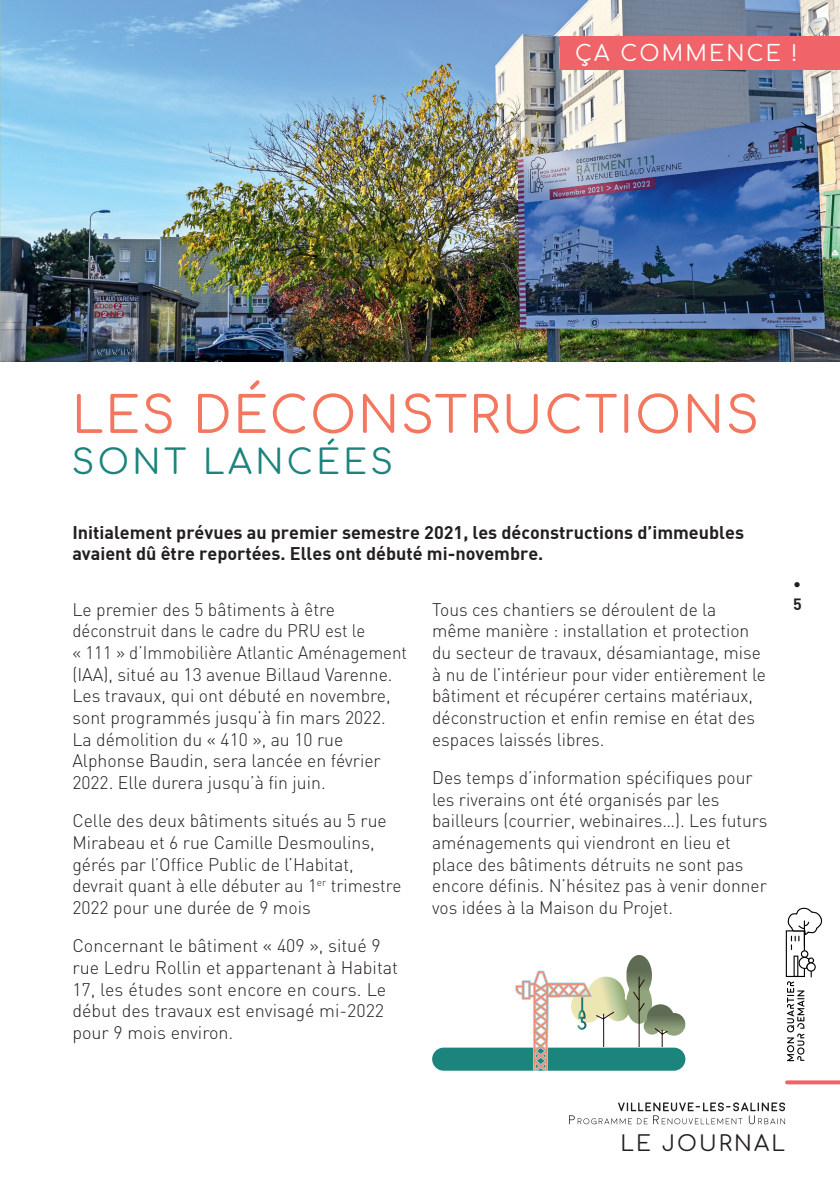
<style>
.page{position:relative;width:840px;height:1191px;background:#fff}
.page>*{position:absolute;margin:0;border:0;box-sizing:border-box;transform-origin:0 0}
.t1{font:50px "Comfortaa";letter-spacing:.035em;color:#f3765e}
.t2{font:34px "Comfortaa";letter-spacing:.1em;color:#1b847d}
.t3{font:21.8px "Comfortaa";letter-spacing:.1em;color:#fff}
.t4{font:21.4px "Comfortaa";letter-spacing:.1em;color:#231f20}
.t5{font:300 18px/21.6px "DIN";color:#231f20}
.t6{font:18px/21.6px "DIN Bold";color:#231f20}
.t7{font:300 16px "DIN";color:#231f20}
.t8{font:16px "DIN Bold";color:#231f20}
</style>
<div class="page">
<img style="left:0;top:0;width:839px;height:362px">
<svg style="left:786px;top:1080px;width:53px;height:4px"></svg>
<svg style="left:569px;top:1102px;width:215px;height:22px"></svg>
<svg style="left:785px;top:907px;width:38px;height:154px"></svg>
<div style="left:432px;top:1047px;width:253px;height:23px;background:#1b847d;border-radius:12px"></div>
<svg style="left:515px;top:955px;width:170px;height:115px"></svg>
<div style="left:560px;top:36px;width:279px;height:33px;background:#f06469"></div>
<p class="t3" style="left:574px;top:33px;width:224px">ÇA COMMENCE !</p>
<h1 class="t1" style="left:72px;top:370px;width:688px">LES DÉCONSTRUCTIONS</h1>
<h2 class="t2" style="left:72px;top:431px;width:322px">SONT LANCÉES</h2>
<p class="t6" style="left:72px;top:520px;width:672px">Initialement prévues au premier semestre 2021, les déconstructions d’immeubles avaient dû être reportées. Elles ont débuté mi-novembre.</p>
<p class="t5" style="left:72px;top:598px;width:336px">Le premier des 5 bâtiments à être déconstruit dans le cadre du PRU est le<br>« 111 » d’Immobilière Atlantic Aménagement (IAA), situé au 13 avenue Billaud Varenne.<br>Les travaux, qui ont débuté en novembre, sont programmés jusqu’à fin mars 2022.<br>La démolition du « 410 », au 10 rue Alphonse Baudin, sera lancée en février 2022. Elle durera jusqu’à fin juin.</p>
<p class="t5" style="left:72px;top:810px;width:330px">Celle des deux bâtiments situés au 5 rue Mirabeau et 6 rue Camille Desmoulins, gérés par l’Office Public de l’Habitat, devrait quant à elle débuter au 1<sup>er</sup> trimestre 2022 pour une durée de 9 mois</p>
<p class="t5" style="left:72px;top:935px;width:327px">Concernant le bâtiment « 409 », situé 9 rue Ledru Rollin et appartenant à Habitat 17, les études sont encore en cours. Le début des travaux est envisagé mi-2022 pour 9 mois environ.</p>
<p class="t5" style="left:432px;top:598px;width:335px">Tous ces chantiers se déroulent de la même manière : installation et protection du secteur de travaux, désamiantage, mise à nu de l’intérieur pour vider entièrement le bâtiment et récupérer certains matériaux, déconstruction et enfin remise en état des espaces laissés libres.</p>
<p class="t5" style="left:432px;top:766px;width:337px">Des temps d’information spécifiques pour les riverains ont été organisés par les bailleurs (courrier, webinaires…). Les futurs aménagements qui viendront en lieu et place des bâtiments détruits ne sont pas encore définis. N’hésitez pas à venir donner vos idées à la Maison du Projet.</p>
<p class="t7" style="left:792px;top:575px;width:10px">•</p>
<p class="t8" style="left:792px;top:593px;width:10px">5</p>
<p class="t4" style="left:620px;top:1123px;width:166px">LE JOURNAL</p>
</div>
